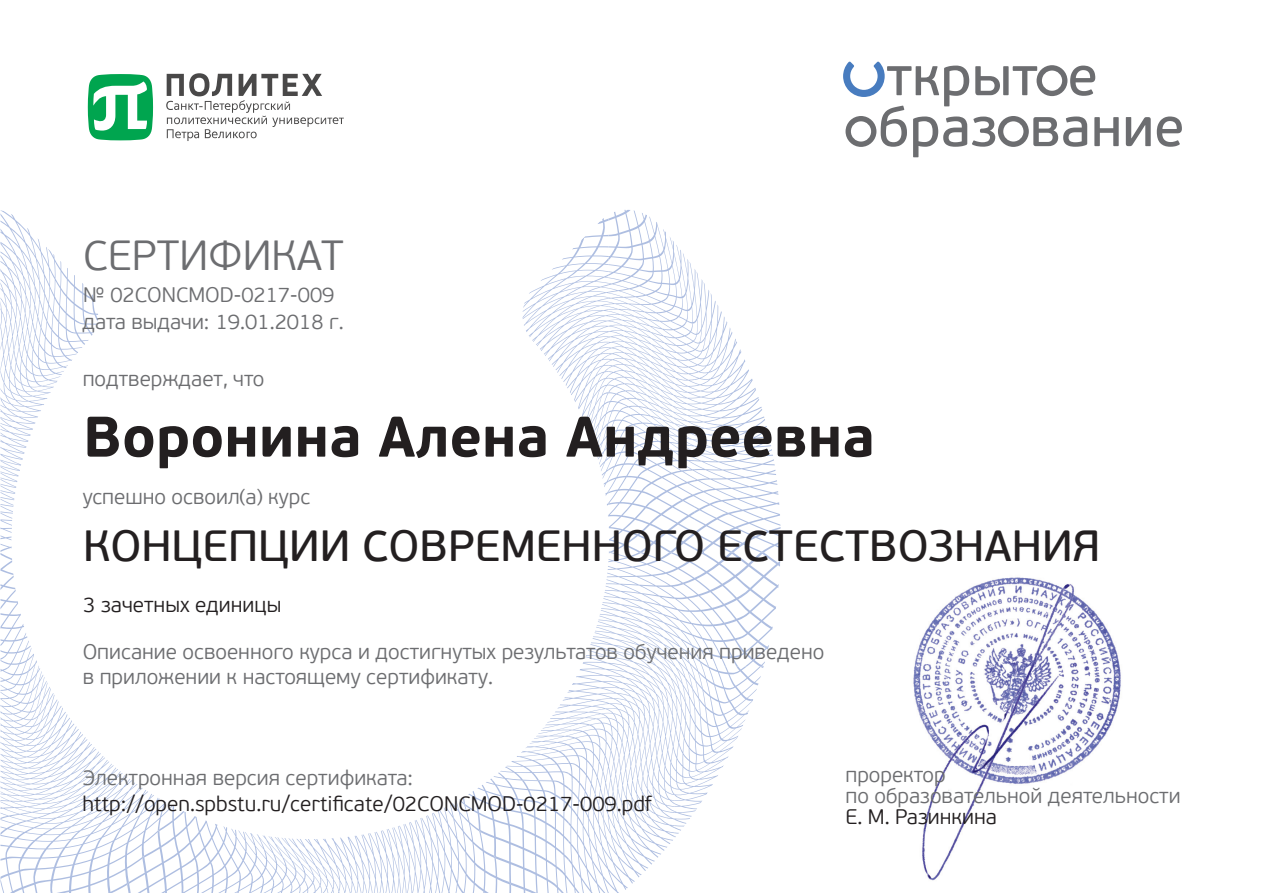
<style>
.page{position:relative;width:1263px;height:893px;background:#fff}
.page>*{position:absolute;margin:0;border:0;box-sizing:border-box;transform-origin:0 0}
.t1{font:700 57px "PF Beau Sans Pro";color:#231f20}
.t2{font:43.5px "PF Beau Sans Pro Bbook";color:#231f20}
.t3{font:300 42px "PF Beau Sans Pro";color:#6c6d70}
.t4{font:300 21px/25.2px "PF Beau Sans Pro";color:#6c6d70}
.t5{font:300 21px "PF Beau Sans Pro";color:#231f20}
</style>
<div class="page">
<svg style="left:524px;top:210px;width:245px;height:342px"></svg>
<svg style="left:0;top:210px;width:98px;height:342px"></svg>
<svg style="left:0;top:553px;width:160px;height:340px"></svg>
<svg style="left:127px;top:799px;width:336px;height:94px"></svg>
<svg style="left:463px;top:552px;width:317px;height:341px"></svg>
<svg style="left:490px;top:666px;width:274px;height:227px"></svg>
<svg style="left:843px;top:62px;width:276px;height:95px"></svg>
<svg style="left:1126px;top:117px;width:25px;height:29px"></svg>
<svg style="left:1157px;top:116px;width:25px;height:31px"></svg>
<svg style="left:166px;top:73px;width:178px;height:68px"></svg>
<svg style="left:88px;top:74px;width:65px;height:66px"></svg>
<img style="left:913px;top:577px;width:208px;height:304px">
<h3 class="t3" style="left:83px;top:231px;width:262px">СЕРТИФИКАТ</h3>
<p class="t4" style="left:83px;top:282px;width:253px">№ 02CONCMOD-0217-009</p>
<p class="t4" style="left:82px;top:310px;width:263px">дата выдачи: 19.01.2018 г.</p>
<p class="t4" style="left:83px;top:366px;width:183px">подтверждает, что</p>
<h1 class="t1" style="left:83px;top:401px;width:793px">Воронина Алена Андреевна</h1>
<p class="t4" style="left:83px;top:485px;width:229px">успешно освоил(а) курс</p>
<h2 class="t2" style="left:83px;top:521px;width:1019px">КОНЦЕПЦИИ СОВРЕМЕННОГО ЕСТЕСТВОЗНАНИЯ</h2>
<p class="t5" style="left:83px;top:593px;width:199px">3 зачетных единицы</p>
<p class="t4" style="left:83px;top:639px;width:743px">Описание освоенного курса и достигнутых результатов обучения приведено в приложении к настоящему сертификату.</p>
<p class="t4" style="left:83px;top:766px;width:332px">Электронная версия сертификата:</p>
<p class="t5" style="left:82px;top:792px;width:571px">http://open.spbstu.ru/certificate/02CONCMOD-0217-009.pdf</p>
<p class="t4" style="left:845px;top:764px;width:337px;line-height:21px">проректор<br>по образовательной деятельности</p>
<p class="t5" style="left:845px;top:805px;width:153px">Е. М. Разинкина</p>
</div>
